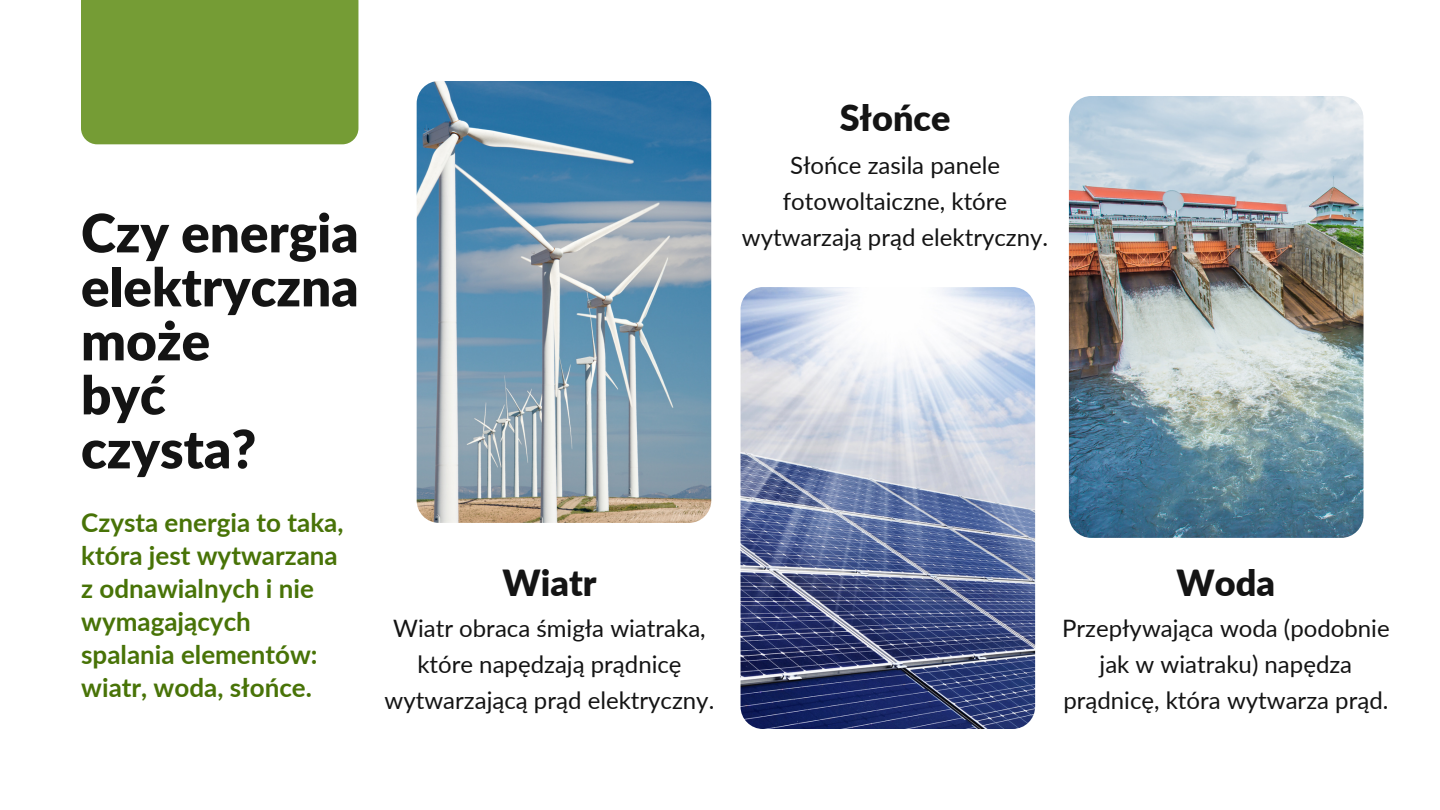
<style>
.page{position:relative;width:1440px;height:810px;background:#fff}
.page>*{position:absolute;margin:0;border:0;box-sizing:border-box;transform-origin:0 0}
.t1{font:900 53px/54px "Lato";color:#141414}
.t2{font:900 36px "Lato";color:#141414}
.t3{font:700 26px/33px "Lato";color:#487307}
.t4{font:24px/36px "Lato";color:#141414;text-align:center}
</style>
<div class="page">
<img style="left:417px;top:81px;width:294px;height:442px;border-radius:22px">
<img style="left:741px;top:287px;width:294px;height:442px;border-radius:22px">
<img style="left:1069px;top:96px;width:295px;height:442px;border-radius:22px">
<div style="left:81px;top:0;width:277px;height:144px;background:#759c35"></div>
<p class="t1" style="left:81px;top:205px;width:279px">Czy energia elektryczna może<br>być<br>czysta?</p>
<h1 class="t3" style="left:81px;top:506px;width:264px">Czysta energia to taka, która jest wytwarzana z odnawialnych i nie wymagających spalania elementów: wiatr, woda, słońce.</h1>
<h2 class="t2" style="left:502px;top:560px;width:96px">Wiatr</h2>
<p class="t4" style="left:385px;top:609px;width:331px">Wiatr obraca śmigła wiatraka, które napędzają prądnicę wytwarzającą prąd elektryczny.</p>
<p class="t2" style="left:840px;top:95px;width:112px">Słońce</p>
<h2 class="t4" style="left:742px;top:147px;width:308px">Słońce zasila panele fotowoltaiczne, które wytwarzają prąd elektryczny.</h2>
<h2 class="t2" style="left:1177px;top:560px;width:100px">Woda</h2>
<p class="t4" style="left:1062px;top:609px;width:329px">Przepływająca woda (podobnie jak w wiatraku) napędza prądnicę, która wytwarza prąd.</p>
</div>
